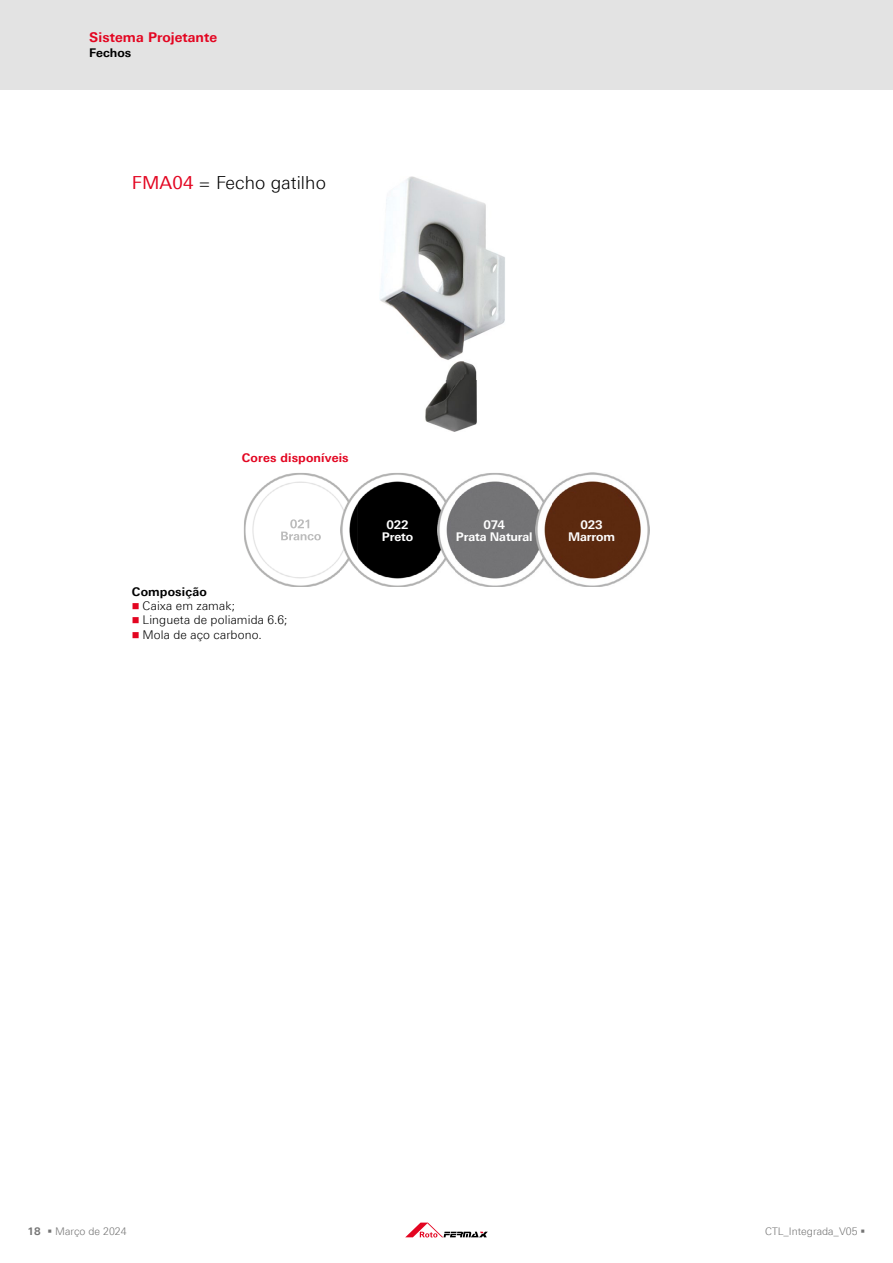
<style>
.page{position:relative;width:893px;height:1263px;background:#fff}
.page>*{position:absolute;margin:0;border:0;box-sizing:border-box;transform-origin:0 0}
.t1{font:300 18px "LT Univers Basic";letter-spacing:.005em;color:#000}
.t2{font:700 13.5px "LT Univers Basic";letter-spacing:.005em;color:#e30521}
.t3{font:300 12px "LT Univers Basic";letter-spacing:.015em;color:#000}
.t4{font:700 12px/12px "LT Univers Basic";letter-spacing:-.015em;color:#fff;text-align:center}
.t5{font:700 12px "LT Univers Basic";letter-spacing:.01em;color:#000}
.t6{font:700 12px "LT Univers Basic";letter-spacing:.01em;color:#e30521}
.t7{font:300 10.5px "LT Univers Basic";color:#747474}
.s1{font-weight:400;color:#e30521}
.s2{color:#e30521}
.s3{font-weight:700}
</style>
<div class="page">
<div style="left:0;top:0;width:893px;height:89px;background:#e3e3e3"></div>
<svg style="left:405px;top:1222px;width:83px;height:15px"></svg>
<img style="left:380px;top:176px;width:125px;height:256px">
<img style="left:244px;top:473px;width:405px;height:114px">
<img style="left:341px;top:473px;width:17px;height:114px">
<img style="left:290px;top:519px;width:19px;height:9px">
<img style="left:281px;top:532px;width:40px;height:8px">
<img style="left:438px;top:473px;width:16px;height:114px">
<img style="left:535px;top:473px;width:17px;height:114px">
<p class="t2" style="left:89px;top:29px;width:129px">Sistema Projetante</p>
<p class="t5" style="left:89px;top:45px;width:44px">Fechos</p>
<h1 class="t1" style="left:132px;top:172px;width:196px"><span class="s1">FMA04</span> = Fecho gatilho</h1>
<p class="t6" style="left:242px;top:450px;width:108px">Cores disponíveis</p>
<p class="t5" style="left:132px;top:584px;width:77px">Composição</p>
<p class="t3" style="left:132px;top:599px;width:105px"><span class="s2">■</span> Caixa em zamak;</p>
<p class="t3" style="left:132px;top:613px;width:157px"><span class="s2">■</span> Lingueta de poliamida 6.6;</p>
<p class="t3" style="left:132px;top:627px;width:132px"><span class="s2">■</span> Mola de aço carbono.</p>
<p class="t4" style="left:382px;top:519px;width:33px">022<br>Preto</p>
<p class="t4" style="left:456px;top:519px;width:78px">074<br>Prata Natural</p>
<p class="t4" style="left:568px;top:519px;width:49px">023<br>Marrom</p>
<p class="t7" style="left:28px;top:1225px;width:101px"><span class="s3">18</span> ▪ Março de 2024</p>
<p class="t7" style="left:765px;top:1225px;width:102px">CTL_Integrada_V05 ▪</p>
</div>
